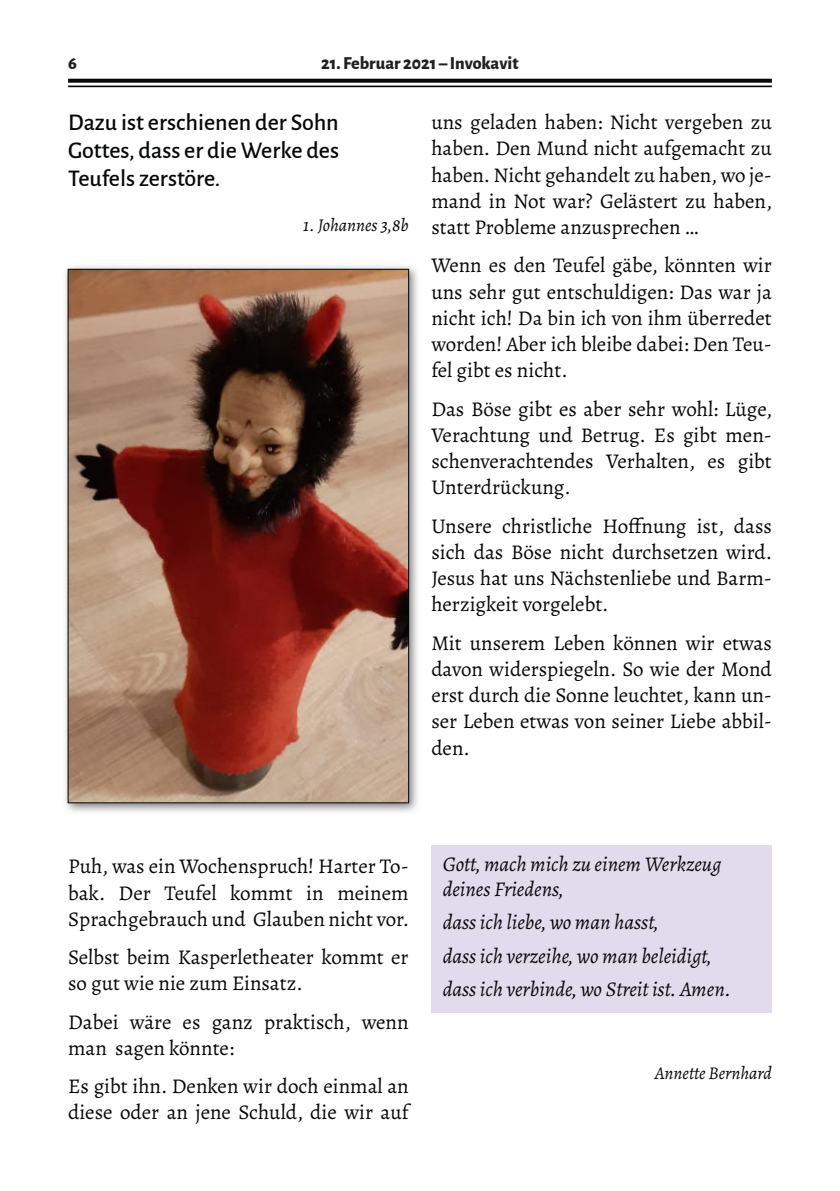
<style>
.page{position:relative;width:840px;height:1191px;background:#fff}
.page>*{position:absolute;margin:0;border:0;box-sizing:border-box;transform-origin:0 0}
.t1{font:500 24px/27.6px "Alegreya Sans";color:#070909;text-align:justify}
.t2{font:21px/26.2px "Alegreya";color:#070909;text-align:justify}
.t3{font:italic 21px/33.2px "Alegreya";color:#070909}
.t4{font:italic 18px "Alegreya";color:#070909}
.t5{font:800 18px "Alegreya Sans";color:#231f20}
</style>
<div class="page">
<div style="left:431px;top:845px;width:340px;height:167px;background:#e2daed"></div>
<img style="left:65px;top:266px;width:353px;height:546px">
<img style="left:70px;top:271px;width:337px;height:530px">
<svg style="left:68px;top:79px;width:703px;height:4px;background:#191b1b"></svg>
<hr style="left:68px;top:86px;width:703px;height:1px;background:#070909">
<p class="t5" style="left:68px;top:50px;width:10px">6</p>
<p class="t5" style="left:321px;top:50px;width:199px">21. Februar 2021 – Invokavit</p>
<p class="t1" style="left:68px;top:107px;width:272px">Dazu ist erschienen der Sohn Gottes, dass er die Werke des Teufels zerstöre.</p>
<p class="t4" style="left:303px;top:213px;width:107px">1. Johannes 3,8b</p>
<p class="t2" style="left:431px;top:109px;width:342px">uns geladen haben: Nicht vergeben zu haben. Den Mund nicht aufgemacht zu haben.Nicht gehandelt zu haben,wo je‐ mand in Not war? Gelästert zu haben, statt Probleme anzusprechen …</p>
<p class="t2" style="left:431px;top:252px;width:342px">Wenn es den Teufel gäbe, könnten wir uns sehr gut entschuldigen: Das war ja nicht ich! Da bin ich von ihm überredet worden! Aber ich bleibe dabei: Den Teu‐ fel gibt es nicht.</p>
<p class="t2" style="left:431px;top:395px;width:342px">Das Böse gibt es aber sehr wohl: Lüge, Verachtung und Betrug. Es gibt men‐ schenverachtendes Verhalten, es gibt Unterdrückung.</p>
<p class="t2" style="left:431px;top:512px;width:342px">Unsere christliche Hoffnung ist, dass sich das Böse nicht durchsetzen wird.<br>Jesus hat uns Nächstenliebe und Barm‐ herzigkeit vorgelebt.</p>
<p class="t2" style="left:431px;top:629px;width:342px">Mit unserem Leben können wir etwas davon widerspiegeln. So wie der Mond erst durch die Sonne leuchtet, kann un‐ ser Leben etwas von seiner Liebe abbil‐ den.</p>
<p class="t2" style="left:68px;top:853px;width:342px">Puh, was ein Wochenspruch! Harter To‐ bak. Der Teufel kommt in meinem Sprachgebrauch und Glauben nicht vor.</p>
<p class="t2" style="left:68px;top:944px;width:342px">Selbst beim Kasperletheater kommt er so gut wie nie zum Einsatz.</p>
<p class="t2" style="left:68px;top:1008px;width:342px">Dabei wäre es ganz praktisch, wenn man sagen könnte:</p>
<p class="t2" style="left:68px;top:1073px;width:342px">Es gibt ihn. Denken wir doch einmal an diese oder an jene Schuld, die wir auf</p>
<p class="t3" style="left:442px;top:851px;width:280px;line-height:25.2px">Gott, mach mich zu einem Werkzeug deines Friedens,</p>
<p class="t3" style="left:442px;top:905px;width:290px">dass ich liebe, wo man hasst,<br>dass ich verzeihe, wo man beleidigt, dass ich verbinde, wo Streit ist. Amen.</p>
<p class="t4" style="left:654px;top:1061px;width:118px">Annette Bernhard</p>
</div>
